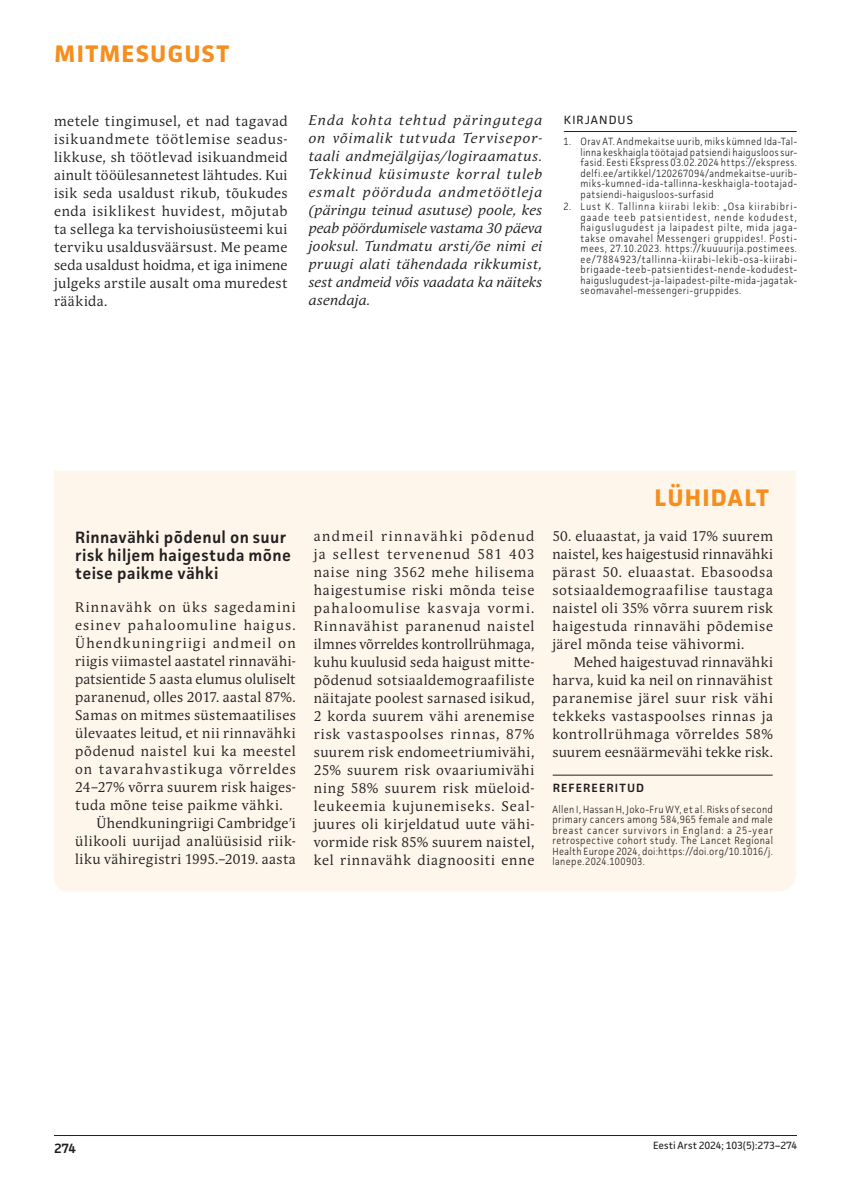
<style>
.page{position:relative;width:851px;height:1191px;background:#fff}
.page>*{position:absolute;margin:0;border:0;box-sizing:border-box;transform-origin:0 0}
.t1{font:700 24px "Facit";letter-spacing:.055em;color:#f68e1e}
.t2{font:600 16.5px/18px "Facit";letter-spacing:.025em;color:#231f20}
.t3{font:13.95px/18px "Andulka Book Pro";letter-spacing:.04em;color:#231f20;text-align:justify}
.t4{font:italic 13.95px/18px "Andulka Book Pro";letter-spacing:.015em;color:#231f20;text-align:justify}
.t5{font:13.95px "Andulka Book Pro";letter-spacing:.095em;color:#231f20}
.t6{font:13.95px "Andulka Book Pro";letter-spacing:.005em;color:#231f20}
.t7{font:13.95px "Andulka Book Pro";letter-spacing:.08em;color:#231f20}
.t8{font:13.95px "Andulka Book Pro";letter-spacing:.105em;color:#231f20}
.t9{font:600 13.5px "Facit";color:#231f20}
.t10{font:600 12px "Facit";letter-spacing:.09em;color:#231f20}
.t11{font:12px "Facit";letter-spacing:.09em;color:#231f20}
.t12{font:300 10.5px/10.5px "Facit";letter-spacing:.045em;color:#231f20;text-align:justify;scale:.9 1}
.t13{font:10.5px "Facit";color:#231f20}
</style>
<div class="page">
<hr style="left:54px;top:1135px;width:742px;height:1px;background:#231f20">
<hr style="left:563px;top:131px;width:233px;height:1px;background:#231f20">
<div style="left:54px;top:471px;width:742px;height:420px;background:#fef6eb"></div>
<hr style="left:552px;top:774px;width:220px;height:1px;background:#231f20">
<h1 class="t1" style="left:55px;top:39px;width:176px">MITMESUGUST</h1>
<p class="t3" style="left:54px;top:112px;width:235px">metele tingimusel, et nad tagavad isikuandmete töötlemise seadus&shy;likkuse, sh töötlevad isikuandmeid ainult tööülesannetest lähtudes. Kui isik seda usaldust rikub, tõukudes enda isiklikest huvidest, mõjutab ta sellega ka tervishoiusüsteemi kui terviku usaldusväärsust. Me peame seda usaldust hoidma, et iga inimene julgeks arstile ausalt oma muredest rääkida.</p>
<p class="t4" style="left:309px;top:111px;width:235px">Enda kohta tehtud päringutega on võimalik tutvuda Tervisepor&shy;taali andmejälgijas/logiraamatus.<br>Tekkinud küsimuste korral tuleb esmalt pöörduda andmetöötleja (päringu teinud asutuse) poole, kes peab pöördumisele vastama 30 päeva jooksul. Tundmatu arsti/õe nimi ei pruugi alati tähendada rikkumist, sest andmeid võis vaadata ka näiteks asendaja.</p>
<p class="t11" style="left:563px;top:112px;width:71px">KIRJANDUS</p>
<p class="t12" style="left:580px;top:136px;width:242px;text-indent:-17px">1. Orav AT. Andmekaitse uurib, miks kümned Ida-Tal&shy;linna keskhaigla töötajad patsiendi haigusloos sur&shy;fasid. Eesti Ekspress 03.02.2024 https://ekspress. delfi.ee/artikkel/120267094/andmekaitse-uurib&shy;miks-kumned-ida-tallinna-keskhaigla-tootajad&shy;patsiendi-haigusloos-surfasid</p>
<p class="t12" style="left:580px;top:201px;width:242px;text-indent:-17px">2. Lust K. Tallinna kiirabi lekib: „Osa kiirabibri&shy;gaade teeb patsientidest, nende kodudest, haiguslugudest ja laipadest pilte, mida jaga&shy;takse omavahel Messengeri gruppides!. Posti&shy;mees, 27.10.2023. https://kuuuurija.postimees. ee/7884923/tallinna-kiirabi-lekib-osa-kiirabi&shy;brigaade-teeb-patsientidest-nende-kodudest&shy;haiguslugudest-ja-laipadest-pilte-mida-jagatak&shy;seomavahel-messengeri-gruppides.</p>
<p class="t2" style="left:75px;top:528px;width:217px">Rinnavähki põdenul on suur risk hiljem haigestuda mõne teise paikme vähki</p>
<p class="t5" style="left:75px;top:599px;width:222px">Rinnavähk on üks sagedamini</p>
<p class="t5" style="left:75px;top:617px;width:222px">esinev pahaloomuline haigus.</p>
<p class="t8" style="left:75px;top:635px;width:222px">Ühendkuningriigi andmeil on</p>
<p class="t3" style="left:75px;top:652px;width:222px">riigis viimastel aastatel rinnavähi-</p>
<p class="t6" style="left:75px;top:671px;width:222px">patsientide 5 aasta elumus oluliselt</p>
<p class="t3" style="left:75px;top:688px;width:222px">paranenud, olles 2017. aastal 87%.</p>
<p class="t3" style="left:75px;top:706px;width:222px">Samas on mitmes süstemaatilises</p>
<p class="t3" style="left:75px;top:724px;width:222px">ülevaates leitud, et nii rinnavähki</p>
<p class="t3" style="left:75px;top:742px;width:222px">põdenud naistel kui ka meestel</p>
<p class="t7" style="left:75px;top:761px;width:222px">on tavarahvastikuga võrreldes</p>
<p class="t3" style="left:75px;top:778px;width:222px">24–27% võrra suurem risk haiges-</p>
<p class="t3" style="left:75px;top:796px;width:209px">tuda mõne teise paikme vähki.</p>
<p class="t3" style="left:96px;top:814px;width:201px">Ühendkuningriigi Cambridge’i</p>
<p class="t3" style="left:75px;top:832px;width:222px">ülikooli uurijad analüüsisid riik-</p>
<p class="t3" style="left:75px;top:850px;width:222px">liku vähiregistri 1995.–2019. aasta</p>
<h1 class="t1" style="left:654px;top:483px;width:115px">LÜHIDALT</h1>
<p class="t3" style="left:314px;top:527px;width:222px">andmeil rinnavähki põdenud ja sellest tervenenud 581 403 naise ning 3562 mehe hilisema haigestumise riski mõnda teise pahaloomulise kasvaja vormi.<br>Rinnavähist paranenud naistel ilmnes võrreldes kontrollrühmaga, kuhu kuulusid seda haigust mitte&shy;põdenud sotsiaaldemograafiliste näitajate poolest sarnased isikud, 2 korda suurem vähi arenemise risk vastaspoolses rinnas, 87% suurem risk endomeetriumivähi, 25% suurem risk ovaariumivähi ning 58% suurem risk müeloid&shy;leukeemia kujunemiseks. Seal&shy;juures oli kirjeldatud uute vähi&shy;vormide risk 85% suurem naistel, kel rinnavähk diagnoositi enne</p>
<p class="t3" style="left:552px;top:527px;width:222px">50. eluaastat, ja vaid 17% suurem naistel, kes haigestusid rinnavähki pärast 50. eluaastat. Ebasoodsa sotsiaaldemograafilise taustaga naistel oli 35% võrra suurem risk haigestuda rinnavähi põdemise järel mõnda teise vähivormi.</p>
<p class="t3" style="left:552px;top:653px;width:222px;text-indent:21px">Mehed haigestuvad rinnavähki harva, kuid ka neil on rinnavähist paranemise järel suur risk vähi tekkeks vastaspoolses rinnas ja kontrollrühmaga võrreldes 58% suurem eesnäärmevähi tekke risk.</p>
<p class="t10" style="left:552px;top:780px;width:93px">REFEREERITUD</p>
<p class="t12" style="left:552px;top:803px;width:246px">Allen I, Hassan H, Joko-Fru WY, et al. Risks of second primary cancers among 584,965 female and male breast cancer survivors in England: a 25-year retrospective cohort study. The Lancet Regional Health Europe 2024, doi:https://doi.org/10.1016/j. lanepe.2024.100903.</p>
<p class="t9" style="left:54px;top:1139px;width:23px">274</p>
<p class="t13" style="left:653px;top:1139px;width:146px">Eesti Arst 2024; 103(5):273–274</p>
</div>
